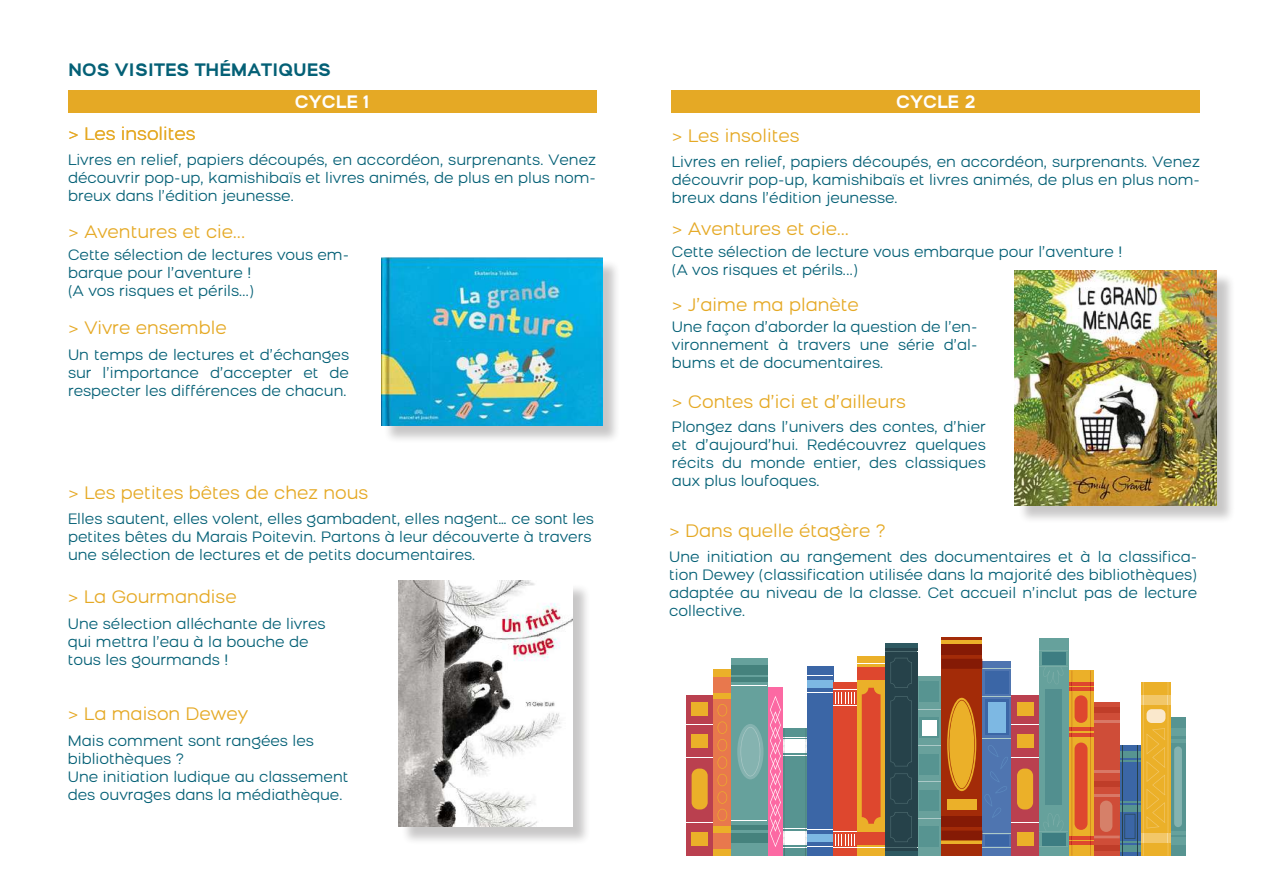
<style>
.page{position:relative;width:1263px;height:893px;background:#fff}
.page>*{position:absolute;margin:0;border:0;box-sizing:border-box;transform-origin:0 0}
.t1{font:18px "Bronova";color:#e5a925}
.t2{font:700 18px "Bronova";color:#046076}
.t3{font:700 18px "Bronova";color:#fff}
.t4{font:15px/18px "Bronova";color:#046076;text-align:justify}
</style>
<div class="page">
<div style="left:68px;top:90px;width:528px;height:23px;background:#e5a925"></div>
<div style="left:401px;top:583px;width:190px;height:262px;background:#231f20;opacity:.25"></div>
<img style="left:398px;top:580px;width:174px;height:246px">
<div style="left:384px;top:259px;width:237px;height:185px;background:#231f20;opacity:.25"></div>
<img style="left:381px;top:257px;width:221px;height:169px">
<div style="left:672px;top:90px;width:528px;height:23px;background:#e5a925"></div>
<div style="left:1017px;top:272px;width:218px;height:252px;background:#231f20;opacity:.25"></div>
<img style="left:1015px;top:270px;width:202px;height:235px">
<div style="left:1170px;top:718px;width:16px;height:138px;background:#579491"></div>
<div style="left:1170px;top:838px;width:16px;height:7px;background:#66a19c"></div>
<hr style="left:1170px;top:831px;width:16px;height:3px;background:#66a19c">
<div style="left:1170px;top:728px;width:16px;height:8px;background:#66a19c"></div>
<hr style="left:1170px;top:739px;width:16px;height:3px;background:#66a19c">
<div style="left:1174px;top:746px;width:8px;height:81px;background:#85b3b0;border-radius:4px"></div>
<div style="left:1140px;top:682px;width:30px;height:174px;background:#ebb029"></div>
<div style="left:1140px;top:833px;width:30px;height:9px;background:#f2c769"></div>
<div style="left:1140px;top:695px;width:30px;height:10px;background:#f2c769"></div>
<div style="left:1146px;top:709px;width:19px;height:14px;background:#fae8cc;border-radius:5px"></div>
<hr style="left:1143px;top:705px;width:1px;height:128px;background:#f2c76b">
<svg style="left:1143px;top:682px;width:1px;height:23px"></svg>
<hr style="left:1168px;top:705px;width:1px;height:128px;background:#f2c76b">
<svg style="left:1168px;top:682px;width:1px;height:13px"></svg>
<div style="left:1093px;top:702px;width:27px;height:154px;background:#cf4d38"></div>
<div style="left:1093px;top:708px;width:27px;height:5px;background:#bf3d29"></div>
<hr style="left:1093px;top:720px;width:27px;height:3px;background:#d97866">
<svg style="left:1072px;top:670px;width:21px;height:186px;background:#e9a528"></svg>
<hr style="left:1068px;top:841px;width:25px;height:4px;background:#de472e">
<hr style="left:1068px;top:836px;width:25px;height:3px;background:#de472e">
<hr style="left:1068px;top:733px;width:25px;height:3px;background:#de472e">
<hr style="left:1068px;top:728px;width:25px;height:3px;background:#de472e">
<hr style="left:1068px;top:687px;width:25px;height:4px;background:#de472e">
<hr style="left:1068px;top:682px;width:25px;height:3px;background:#de472e">
<hr style="left:1090px;top:691px;width:1px;height:37px;background:#cf751c">
<svg style="left:1090px;top:670px;width:1px;height:21px"></svg>
<div style="left:1074px;top:743px;width:13px;height:87px;background:#de472e;border-radius:6px"></div>
<div style="left:1074px;top:695px;width:13px;height:28px;background:#de472e;border-radius:6px"></div>
<svg style="left:1090px;top:728px;width:79px;height:128px"></svg>
<div style="left:1120px;top:845px;width:20px;height:7px;background:#579491"></div>
<hr style="left:1137px;top:745px;width:1px;height:111px;background:#26424a">
<hr style="left:1122px;top:745px;width:1px;height:111px;background:#26424a">
<div style="left:686px;top:695px;width:27px;height:161px;background:#ba404f"></div>
<div style="left:692px;top:702px;width:16px;height:14px;background:#ebb029"></div>
<div style="left:692px;top:832px;width:16px;height:13px;background:#ebb029"></div>
<div style="left:941px;top:645px;width:41px;height:10px;background:#851a05"></div>
<hr style="left:941px;top:640px;width:41px;height:4px;background:#ebb029">
<div style="left:731px;top:658px;width:37px;height:198px;background:#66a19c"></div>
<hr style="left:731px;top:678px;width:37px;height:4px;background:#45827d">
<div style="left:731px;top:665px;width:37px;height:9px;background:#45827d"></div>
<div style="left:731px;top:833px;width:37px;height:9px;background:#45827d"></div>
<hr style="left:731px;top:825px;width:37px;height:4px;background:#45827d">
<div style="left:737px;top:724px;width:26px;height:55px;background:#85b3b0;border-radius:50%"></div>
<svg style="left:740px;top:727px;width:20px;height:49px"></svg>
<hr style="left:731px;top:685px;width:36px;height:1px;background:#fff">
<hr style="left:731px;top:820px;width:36px;height:1px;background:#fff">
<div style="left:768px;top:687px;width:15px;height:169px;background:#fc69a3"></div>
<div style="left:713px;top:669px;width:18px;height:187px;background:#ebb029"></div>
<div style="left:713px;top:833px;width:18px;height:16px;background:#e8784d"></div>
<div style="left:713px;top:677px;width:18px;height:15px;background:#e8784d"></div>
<div style="left:713px;top:699px;width:18px;height:127px;background:#e8784d"></div>
<svg style="left:686px;top:704px;width:41px;height:119px"></svg>
<div style="left:885px;top:643px;width:32px;height:5px;background:#2e5961"></div>
<div style="left:1039px;top:638px;width:29px;height:218px;background:#66a19c"></div>
<svg style="left:770px;top:650px;width:302px;height:206px"></svg>
<p class="t2" style="left:68px;top:58px;width:264px">NOS VISITES THÉMATIQUES</p>
<p class="t1" style="left:68px;top:122px;width:129px">&gt; Les insolites</p>
<p class="t3" style="left:295px;top:91px;width:76px">CYCLE 1</p>
<p class="t4" style="left:68px;top:150px;width:529px">Livres en relief, papiers découpés, en accordéon, surprenants. Venez découvrir pop-up, kamishibaïs et livres animés, de plus en plus nom&shy;breux dans l’édition jeunesse.</p>
<p class="t1" style="left:68px;top:221px;width:179px">&gt; Aventures et cie...</p>
<p class="t4" style="left:68px;top:245px;width:283px;text-align:left">Cette sélection de lectures vous em&shy;barque pour l’aventure !<br>(A vos risques et périls...)</p>
<p class="t1" style="left:68px;top:316px;width:160px">&gt; Vivre ensemble</p>
<p class="t4" style="left:68px;top:346px;width:283px">Un temps de lectures et d’échanges sur l’importance d’accepter et de respecter les différences de chacun.</p>
<p class="t1" style="left:68px;top:481px;width:302px">&gt; Les petites bêtes de chez nous</p>
<p class="t4" style="left:68px;top:510px;width:527px;text-align:left">Elles sautent, elles volent, elles gambadent, elles nagent… ce sont les petites bêtes du Marais Poitevin. Partons à leur découverte à travers une sélection de lectures et de petits documentaires.</p>
<p class="t1" style="left:68px;top:586px;width:170px">&gt; La Gourmandise</p>
<p class="t4" style="left:68px;top:614px;width:259px;text-align:left">Une sélection alléchante de livres qui mettra l’eau à la bouche de tous les gourmands !</p>
<p class="t1" style="left:68px;top:702px;width:182px">&gt; La maison Dewey</p>
<p class="t4" style="left:68px;top:731px;width:282px;text-align:left">Mais comment sont rangées les bibliothèques ?<br>Une initiation ludique au classement des ouvrages dans la médiathèque.</p>
<p class="t3" style="left:896px;top:91px;width:81px">CYCLE 2</p>
<p class="t1" style="left:672px;top:125px;width:129px">&gt; Les insolites</p>
<p class="t4" style="left:672px;top:153px;width:529px">Livres en relief, papiers découpés, en accordéon, surprenants. Venez découvrir pop-up, kamishibaïs et livres animés, de plus en plus nom&shy;breux dans l’édition jeunesse.</p>
<p class="t1" style="left:672px;top:218px;width:179px">&gt; Aventures et cie...</p>
<p class="t4" style="left:672px;top:242px;width:452px">Cette sélection de lecture vous embarque pour l’aventure ! (A vos risques et périls...)</p>
<p class="t1" style="left:672px;top:293px;width:189px">&gt; J’aime ma planète</p>
<p class="t4" style="left:672px;top:317px;width:307px">Une façon d’aborder la question de l’en&shy;vironnement à travers une série d’al&shy;bums et de documentaires.</p>
<p class="t1" style="left:672px;top:390px;width:235px">&gt; Contes d’ici et d’ailleurs</p>
<p class="t4" style="left:672px;top:418px;width:315px">Plongez dans l’univers des contes, d’hier et d’aujourd’hui. Redécouvrez quelques récits du monde entier, des classiques aux plus loufoques.</p>
<p class="t1" style="left:669px;top:520px;width:218px">&gt; Dans quelle étagère ?</p>
<p class="t4" style="left:669px;top:548px;width:529px">Une initiation au rangement des documentaires et à la classifica&shy;tion Dewey (classification utilisée dans la majorité des bibliothèques) adaptée au niveau de la classe. Cet accueil n’inclut pas de lecture collective.</p>
</div>
